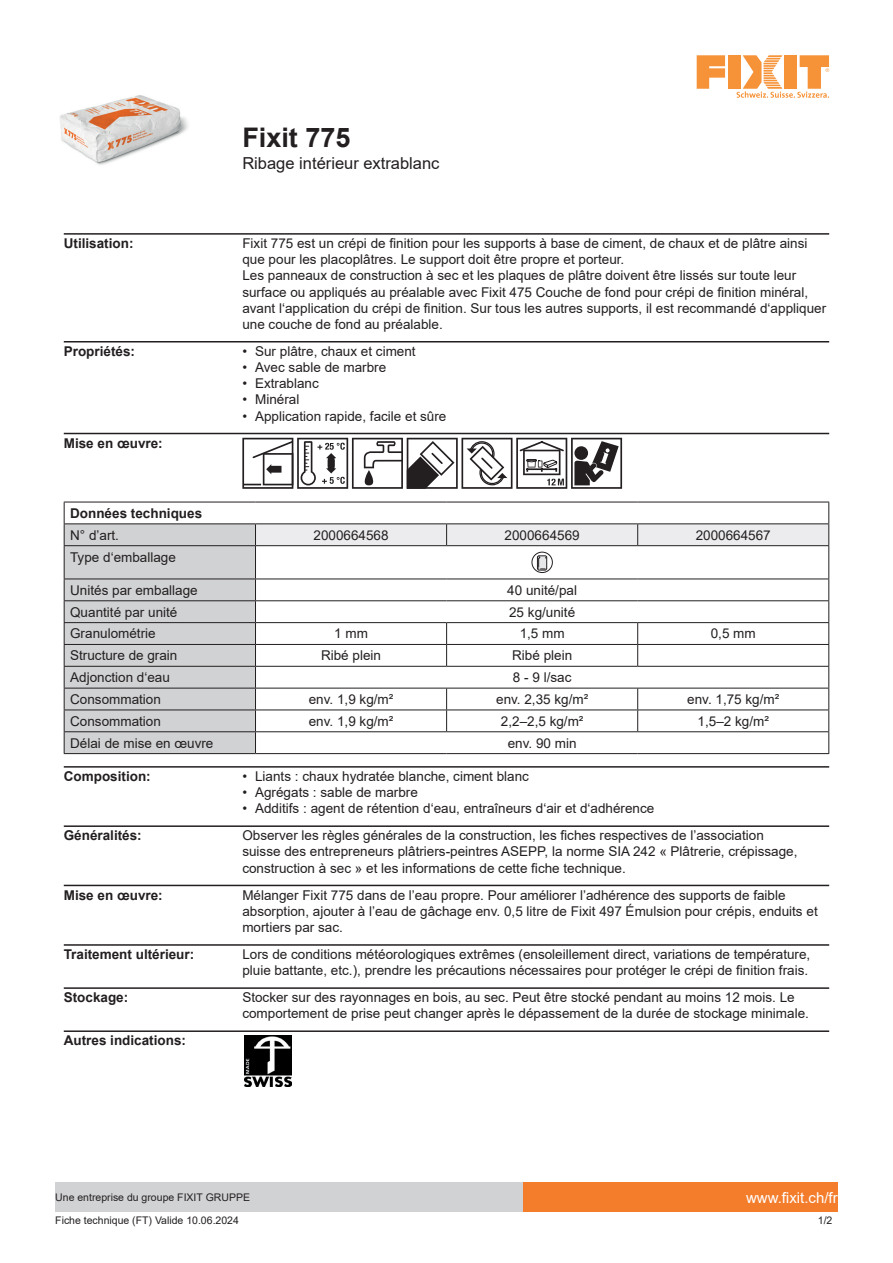
<style>
.page{position:relative;width:893px;height:1263px;background:#fff}
.page>*{position:absolute;margin:0;border:0;box-sizing:border-box;transform-origin:0 0}
.t1{font:700 27px "Arial";color:#231f20}
.t2{font:16.5px "Arial";color:#231f20}
.t3{font:15px "Arial";color:#fff}
.t4{font:13.5px/16.2px "Arial";color:#231f20}
.t5{font:700 13.5px "Arial";color:#231f20}
.t6{font:10.5px "Arial";color:#231f20}
</style>
<div class="page">
<img style="left:60px;top:95px;width:128px;height:70px">
<svg style="left:697px;top:55px;width:28px;height:34px"></svg>
<div style="left:728px;top:55px;width:12px;height:34px;background:#f69237"></div>
<svg style="left:737px;top:55px;width:92px;height:43px"></svg>
<div style="left:523px;top:1182px;width:315px;height:30px;background:#f47d2c"></div>
<div style="left:55px;top:1182px;width:468px;height:30px;background:#d1d2d4"></div>
<hr style="left:64px;top:233px;width:765px;height:2px;background:#231f20">
<hr style="left:64px;top:341px;width:765px;height:1px;background:#231f20">
<hr style="left:64px;top:433px;width:765px;height:1px;background:#231f20">
<svg style="left:242px;top:438px;width:380px;height:51px"></svg>
<svg style="left:64px;top:502px;width:765px;height:252px"></svg>
<hr style="left:64px;top:766px;width:765px;height:2px;background:#231f20">
<hr style="left:64px;top:825px;width:765px;height:2px;background:#231f20">
<hr style="left:64px;top:885px;width:765px;height:1px;background:#231f20">
<hr style="left:64px;top:944px;width:765px;height:2px;background:#231f20">
<hr style="left:64px;top:987px;width:765px;height:2px;background:#231f20">
<hr style="left:64px;top:1030px;width:765px;height:2px;background:#231f20">
<img style="left:245px;top:1035px;width:46px;height:51px">
<h1 class="t1" style="left:242px;top:119px;width:110px">Fixit 775</h1>
<p class="t2" style="left:242px;top:152px;width:199px">Ribage intérieur extrablanc</p>
<p class="t5" style="left:64px;top:234px;width:71px">Utilisation:</p>
<p class="t4" style="left:242px;top:235px;width:585px">Fixit 775 est un crépi de finition pour les supports à base de ciment, de chaux et de plâtre ainsi que pour les placoplâtres. Le support doit être propre et porteur.<br>Les panneaux de construction à sec et les plaques de plâtre doivent être lissés sur toute leur surface ou appliqués au préalable avec Fixit 475 Couche de fond pour crépi de finition minéral, avant l‘application du crépi de finition. Sur tous les autres supports, il est recommandé d‘appliquer une couche de fond au préalable.</p>
<p class="t5" style="left:64px;top:342px;width:73px">Propriétés:</p>
<p class="t4" style="left:242px;top:343px;width:175px">• Sur plâtre, chaux et ciment</p>
<p class="t4" style="left:242px;top:359px;width:145px">• Avec sable de marbre</p>
<p class="t4" style="left:242px;top:375px;width:78px">• Extrablanc</p>
<p class="t4" style="left:242px;top:391px;width:59px">• Minéral</p>
<p class="t4" style="left:242px;top:408px;width:206px">• Application rapide, facile et sûre</p>
<p class="t5" style="left:64px;top:433px;width:101px">Mise en œuvre:</p>
<p class="t5" style="left:70px;top:504px;width:134px">Données techniques</p>
<p class="t4" style="left:70px;top:527px;width:50px">N° d’art.</p>
<p class="t4" style="left:313px;top:527px;width:77px">2000664568</p>
<p class="t4" style="left:505px;top:527px;width:77px">2000664569</p>
<p class="t4" style="left:696px;top:527px;width:77px">2000664567</p>
<p class="t4" style="left:70px;top:549px;width:107px">Type d‘emballage</p>
<p class="t4" style="left:70px;top:582px;width:129px">Unités par emballage</p>
<p class="t4" style="left:507px;top:582px;width:71px">40 unité/pal</p>
<p class="t4" style="left:70px;top:604px;width:109px">Quantité par unité</p>
<p class="t4" style="left:509px;top:604px;width:68px">25 kg/unité</p>
<p class="t4" style="left:70px;top:625px;width:87px">Granulométrie</p>
<p class="t4" style="left:334px;top:625px;width:35px">1 mm</p>
<p class="t4" style="left:520px;top:625px;width:47px">1,5 mm</p>
<p class="t4" style="left:711px;top:625px;width:47px">0,5 mm</p>
<p class="t4" style="left:70px;top:647px;width:109px">Structure de grain</p>
<p class="t4" style="left:321px;top:647px;width:62px">Ribé plein</p>
<p class="t4" style="left:512px;top:647px;width:62px">Ribé plein</p>
<p class="t4" style="left:70px;top:669px;width:101px">Adjonction d‘eau</p>
<p class="t4" style="left:513px;top:669px;width:60px">8 - 9 l/sac</p>
<p class="t4" style="left:70px;top:691px;width:92px">Consommation</p>
<p class="t4" style="left:309px;top:691px;width:86px">env. 1,9 kg/m²</p>
<p class="t4" style="left:496px;top:691px;width:94px">env. 2,35 kg/m²</p>
<p class="t4" style="left:687px;top:691px;width:94px">env. 1,75 kg/m²</p>
<p class="t4" style="left:70px;top:713px;width:92px">Consommation</p>
<p class="t4" style="left:309px;top:713px;width:86px">env. 1,9 kg/m²</p>
<p class="t4" style="left:501px;top:713px;width:84px">2,2–2,5 kg/m²</p>
<p class="t4" style="left:698px;top:713px;width:73px">1,5–2 kg/m²</p>
<p class="t4" style="left:70px;top:735px;width:145px">Délai de mise en œuvre</p>
<p class="t4" style="left:508px;top:735px;width:70px">env. 90 min</p>
<p class="t5" style="left:64px;top:767px;width:88px">Composition:</p>
<p class="t4" style="left:242px;top:768px;width:288px">• Liants : chaux hydratée blanche, ciment blanc</p>
<p class="t4" style="left:242px;top:784px;width:177px">• Agrégats : sable de marbre</p>
<p class="t4" style="left:242px;top:800px;width:413px">• Additifs : agent de rétention d‘eau, entraîneurs d‘air et d‘adhérence</p>
<p class="t5" style="left:64px;top:826px;width:80px">Généralités:</p>
<p class="t4" style="left:242px;top:827px;width:557px">Observer les règles générales de la construction, les fiches respectives de l’association suisse des entrepreneurs plâtriers-peintres ASEPP, la norme SIA 242 « Plâtrerie, crépissage, construction à sec » et les informations de cette fiche technique.</p>
<p class="t5" style="left:64px;top:885px;width:101px">Mise en œuvre:</p>
<p class="t4" style="left:242px;top:886px;width:577px">Mélanger Fixit 775 dans de l’eau propre. Pour améliorer l’adhérence des supports de faible absorption, ajouter à l’eau de gâchage env. 0,5 litre de Fixit 497 Émulsion pour crépis, enduits et mortiers par sac.</p>
<p class="t5" style="left:64px;top:945px;width:132px">Traitement ultérieur:</p>
<p class="t4" style="left:242px;top:946px;width:569px">Lors de conditions météorologiques extrêmes (ensoleillement direct, variations de température, pluie battante, etc.), prendre les précautions nécessaires pour protéger le crépi de finition frais.</p>
<p class="t5" style="left:64px;top:988px;width:66px">Stockage:</p>
<p class="t4" style="left:242px;top:989px;width:568px">Stocker sur des rayonnages en bois, au sec. Peut être stocké pendant au moins 12 mois. Le comportement de prise peut changer après le dépassement de la durée de stockage minimale.</p>
<p class="t5" style="left:64px;top:1031px;width:124px">Autres indications:</p>
<p class="t6" style="left:55px;top:1190px;width:196px">Une entreprise du groupe FIXIT GRUPPE</p>
<p class="t3" style="left:746px;top:1187px;width:93px">www.fixit.ch/fr</p>
<p class="t6" style="left:55px;top:1213px;width:185px">Fiche technique (FT) Valide 10.06.2024</p>
<p class="t6" style="left:818px;top:1213px;width:16px">1/2</p>
</div>
